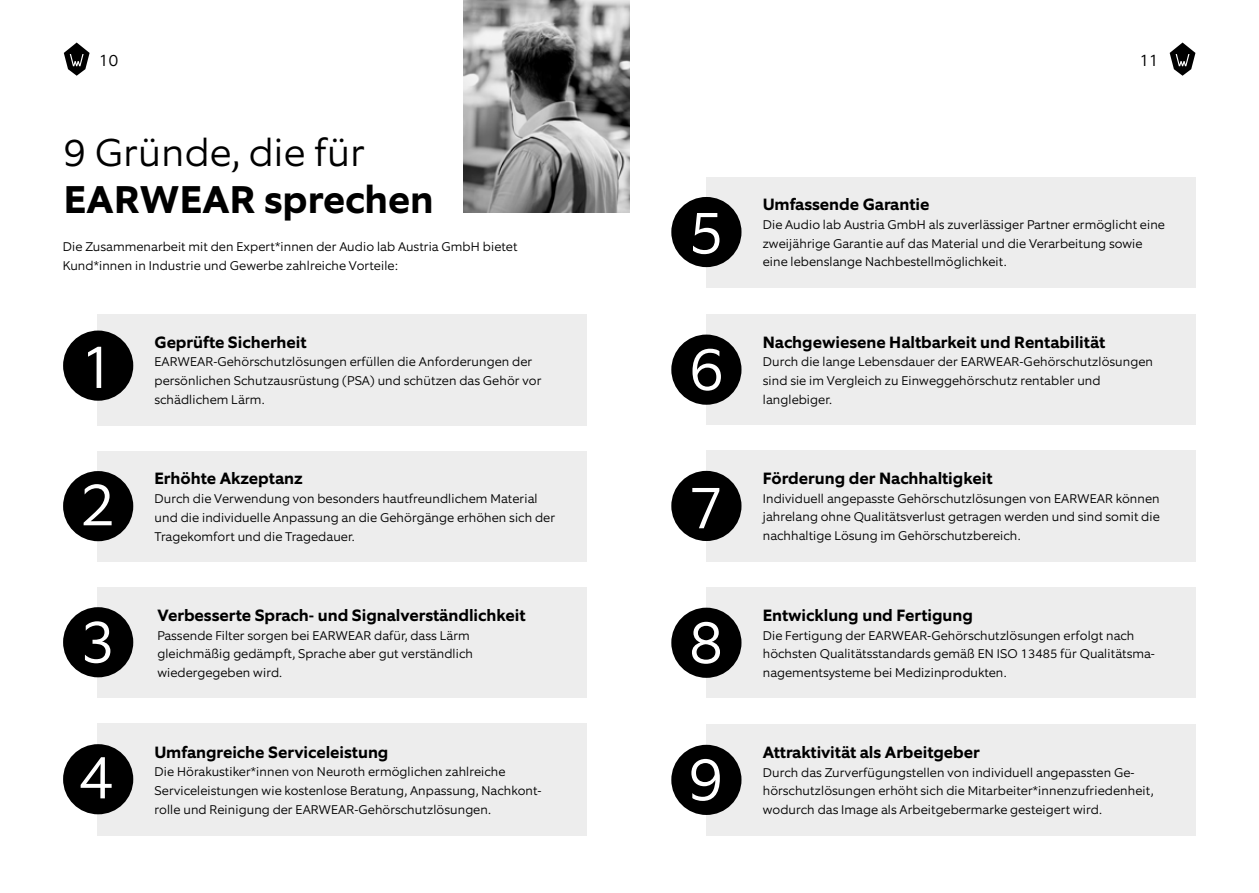
<style>
.page{position:relative;width:1259px;height:893px;background:#fff}
.page>*{position:absolute;margin:0;border:0;box-sizing:border-box;transform-origin:0 0}
.t1{font:300 60.6px "Equip";color:#fff}
.t2{font:700 39px "Equip";color:#000}
.t3{font:300 39px "Equip";color:#000}
.t4{font:700 16.5px "Equip";color:#000}
.t5{font:300 16.5px "Equip";color:#000}
.t6{font:300 12.75px/18.8px "Equip";color:#000}
</style>
<div class="page">
<svg style="left:64px;top:43px;width:26px;height:33px"></svg>
<svg style="left:1169px;top:43px;width:26px;height:33px"></svg>
<div style="left:98px;top:314px;width:489px;height:111px;background:#ededed"></div>
<div style="left:63px;top:331px;width:70px;height:70px;background:#000;border-radius:50%"></div>
<div style="left:706px;top:177px;width:489px;height:111px;background:#ededed"></div>
<div style="left:671px;top:197px;width:70px;height:70px;background:#000;border-radius:50%"></div>
<div style="left:706px;top:314px;width:489px;height:111px;background:#ededed"></div>
<div style="left:671px;top:335px;width:70px;height:70px;background:#000;border-radius:50%"></div>
<div style="left:706px;top:450px;width:489px;height:112px;background:#ededed"></div>
<div style="left:671px;top:471px;width:70px;height:70px;background:#000;border-radius:50%"></div>
<div style="left:706px;top:587px;width:489px;height:111px;background:#ededed"></div>
<div style="left:671px;top:608px;width:70px;height:70px;background:#000;border-radius:50%"></div>
<div style="left:706px;top:724px;width:489px;height:112px;background:#ededed"></div>
<div style="left:671px;top:745px;width:70px;height:70px;background:#000;border-radius:50%"></div>
<div style="left:98px;top:451px;width:489px;height:110px;background:#ededed"></div>
<div style="left:63px;top:471px;width:70px;height:70px;background:#000;border-radius:50%"></div>
<div style="left:98px;top:587px;width:489px;height:110px;background:#ededed"></div>
<div style="left:63px;top:607px;width:70px;height:70px;background:#000;border-radius:50%"></div>
<div style="left:98px;top:723px;width:489px;height:113px;background:#ededed"></div>
<div style="left:63px;top:744px;width:70px;height:70px;background:#000;border-radius:50%"></div>
<img style="left:463px;top:0;width:166px;height:213px">
<p class="t5" style="left:99px;top:50px;width:21px">10</p>
<p class="t5" style="left:1139px;top:50px;width:21px">11</p>
<h2 class="t3" style="left:64px;top:128px;width:303px">9 Gründe, die für</h2>
<h2 class="t2" style="left:64px;top:174px;width:371px">EARWEAR sprechen</h2>
<p class="t6" style="left:63px;top:237px;width:456px">Die Zusammenarbeit mit den Expert*innen der Audio lab Austria GmbH bietet<br>Kund*innen in Industrie und Gewerbe zahlreiche Vorteile:</p>
<h1 class="t1" style="left:81px;top:328px;width:36px">1</h1>
<h1 class="t1" style="left:81px;top:466px;width:36px">2</h1>
<h1 class="t1" style="left:81px;top:603px;width:36px">3</h1>
<h1 class="t1" style="left:78px;top:739px;width:36px">4</h1>
<p class="t4" style="left:154px;top:331px;width:153px">Geprüfte Sicherheit</p>
<p class="t6" style="left:154px;top:353px;width:388px">EARWEAR-Gehörschutzlösungen erfüllen die Anforderungen der persönlichen Schutzausrüstung (PSA) und schützen das Gehör vor</p>
<p class="t6" style="left:154px;top:390px;width:112px">schädlichem Lärm.</p>
<p class="t4" style="left:154px;top:468px;width:150px">Erhöhte Akzeptanz</p>
<p class="t6" style="left:154px;top:489px;width:402px">Durch die Verwendung von besonders hautfreundlichem Material und die individuelle Anpassung an die Gehörgänge erhöhen sich der</p>
<p class="t6" style="left:154px;top:527px;width:202px">Tragekomfort und die Tragedauer.</p>
<p class="t4" style="left:157px;top:605px;width:370px">Verbesserte Sprach- und Signalverständlichkeit</p>
<p class="t6" style="left:157px;top:626px;width:317px">Passende Filter sorgen bei EARWEAR dafür, dass Lärm gleichmäßig gedämpft, Sprache aber gut verständlich</p>
<p class="t6" style="left:157px;top:663px;width:126px">wiedergegeben wird.</p>
<p class="t4" style="left:154px;top:741px;width:235px">Umfangreiche Serviceleistung</p>
<p class="t6" style="left:154px;top:762px;width:389px">Die Hörakustiker*innen von Neuroth ermöglichen zahlreiche<br>Serviceleistungen wie kostenlose Beratung, Anpassung, Nachkont-</p>
<p class="t6" style="left:154px;top:800px;width:338px">rolle und Reinigung der EARWEAR-Gehörschutzlösungen.</p>
<h1 class="t1" style="left:689px;top:194px;width:36px">5</h1>
<h1 class="t1" style="left:689px;top:330px;width:36px">6</h1>
<h1 class="t1" style="left:689px;top:469px;width:36px">7</h1>
<h1 class="t1" style="left:689px;top:603px;width:36px">8</h1>
<h1 class="t1" style="left:689px;top:740px;width:36px">9</h1>
<p class="t4" style="left:763px;top:194px;width:168px">Umfassende Garantie</p>
<p class="t6" style="left:763px;top:215px;width:404px">Die Audio lab Austria GmbH als zuverlässiger Partner ermöglicht eine zweijährige Garantie auf das Material und die Verarbeitung sowie</p>
<p class="t6" style="left:763px;top:253px;width:245px">eine lebenslange Nachbestellmöglichkeit.</p>
<p class="t4" style="left:763px;top:331px;width:344px">Nachgewiesene Haltbarkeit und Rentabilität</p>
<p class="t6" style="left:763px;top:353px;width:392px">Durch die lange Lebensdauer der EARWEAR-Gehörschutzlösungen sind sie im Vergleich zu Einweggehörschutz rentabler und</p>
<p class="t6" style="left:763px;top:390px;width:71px">langlebiger.</p>
<p class="t4" style="left:763px;top:468px;width:231px">Förderung der Nachhaltigkeit</p>
<p class="t6" style="left:763px;top:489px;width:398px">Individuell angepasste Gehörschutzlösungen von EARWEAR können jahrelang ohne Qualitätsverlust getragen werden und sind somit die</p>
<p class="t6" style="left:763px;top:526px;width:259px">nachhaltige Lösung im Gehörschutzbereich.</p>
<p class="t4" style="left:763px;top:605px;width:212px">Entwicklung und Fertigung</p>
<p class="t6" style="left:763px;top:626px;width:394px">Die Fertigung der EARWEAR-Gehörschutzlösungen erfolgt nach höchsten Qualitätsstandards gemäß EN ISO 13485 für Qualitätsma-</p>
<p class="t6" style="left:763px;top:663px;width:245px">nagementsysteme bei Medizinprodukten.</p>
<p class="t4" style="left:763px;top:742px;width:219px">Attraktivität als Arbeitgeber</p>
<p class="t6" style="left:763px;top:763px;width:392px">Durch das Zurverfügungstellen von individuell angepassten Ge&shy;hörschutzlösungen erhöht sich die Mitarbeiter*innenzufriedenheit,</p>
<p class="t6" style="left:763px;top:800px;width:341px">wodurch das Image als Arbeitgebermarke gesteigert wird.</p>
</div>
